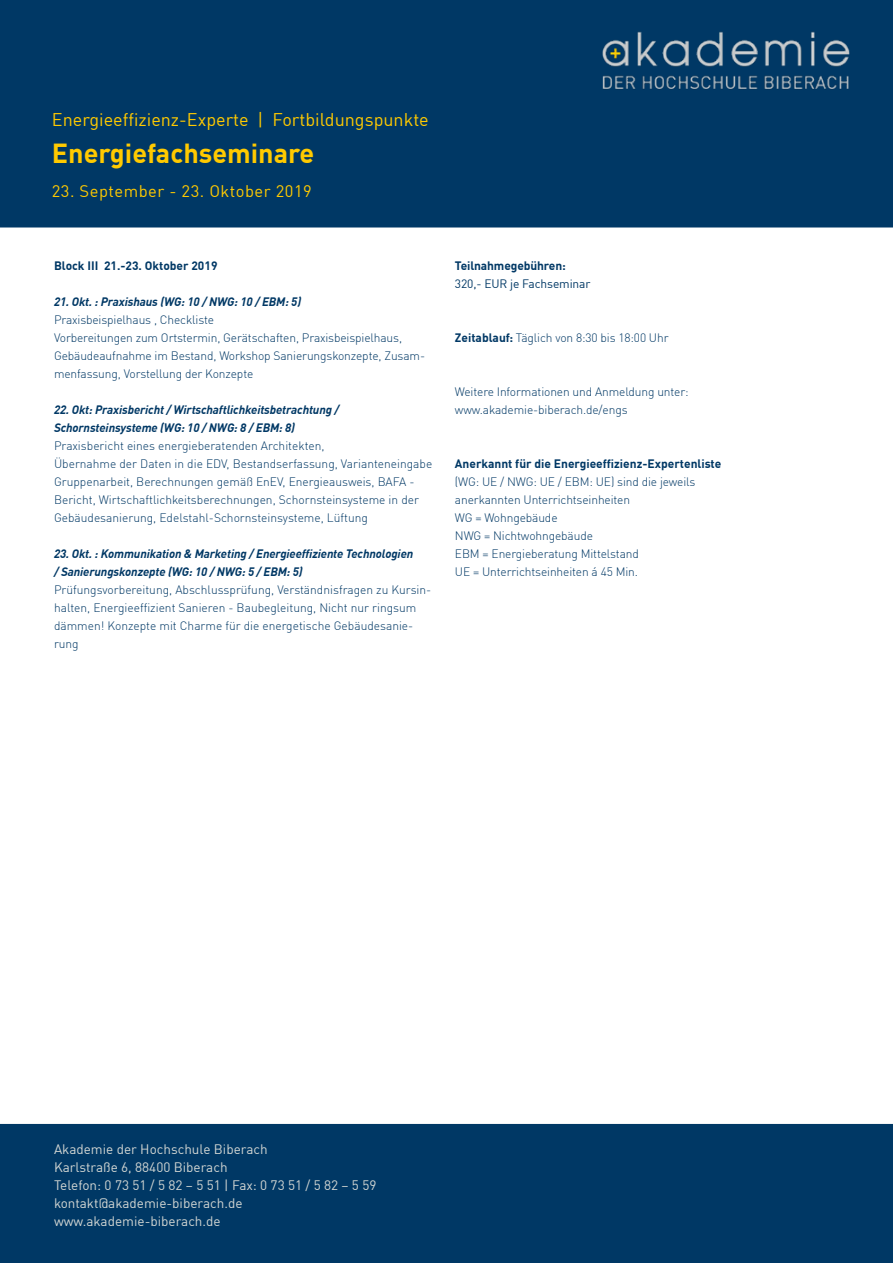
<style>
.page{position:relative;width:893px;height:1263px;background:#fff}
.page>*{position:absolute;margin:0;border:0;box-sizing:border-box;transform-origin:0 0}
.t1{font:700 27px "DIN";color:#ffca00}
.t2{font:18px "DIN";color:#ffca00}
.t3{font:16.5px "DIN";letter-spacing:.03em;color:#ffca00}
.t4{font:13.5px/18px "DIN";color:#d2d6d3}
.t5{font:300 12px/18px "DIN";letter-spacing:-.01em;color:#003865}
.t6{font:italic 700 12px/18px "DIN";letter-spacing:-.01em;color:#003865}
.t7{font:700 12px "DIN";color:#003865}
.t8{font:12px "DIN";letter-spacing:-.01em;color:#003865}
.s1{font-weight:700}
</style>
<div class="page">
<div style="left:1px;top:1px;width:891px;height:226px;background:#003865"></div>
<div style="left:0;top:0;width:893px;height:227px;border:2px solid #003865"></div>
<img style="left:602px;top:31px;width:248px;height:58px">
<div style="left:1px;top:1125px;width:891px;height:137px;background:#003865"></div>
<div style="left:0;top:1124px;width:893px;height:139px;border:2px solid #003865"></div>
<h2 class="t2" style="left:52px;top:108px;width:378px">Energieeffizienz-Experte | Fortbildungspunkte</h2>
<h1 class="t1" style="left:52px;top:135px;width:264px">Energiefachseminare</h1>
<h3 class="t3" style="left:52px;top:181px;width:261px">23. September - 23. Oktober 2019</h3>
<p class="t7" style="left:54px;top:258px;width:165px">Block III 21.-23. Oktober 2019</p>
<p class="t6" style="left:54px;top:292px;width:249px">21. Okt. : Praxishaus (WG: 10 / NWG: 10 / EBM: 5)</p>
<p class="t5" style="left:54px;top:310px;width:373px">Praxisbeispielhaus , Checkliste<br>Vorbereitungen zum Ortstermin, Gerätschaften, Praxisbeispielhaus, Gebäudeaufnahme im Bestand, Workshop Sanierungskonzepte, Zusam&shy;menfassung, Vorstellung der Konzepte</p>
<p class="t6" style="left:54px;top:400px;width:287px">22. Okt: Praxisbericht / Wirtschaftlichkeitsbetrachtung /<br>Schornsteinsysteme (WG: 10 / NWG: 8 / EBM: 8)</p>
<p class="t5" style="left:54px;top:436px;width:380px">Praxisbericht eines energieberatenden Architekten,<br>Übernahme der Daten in die EDV, Bestandserfassung, Varianteneingabe Gruppenarbeit, Berechnungen gemäß EnEV, Energieausweis, BAFA - Bericht, Wirtschaftlichkeitsberechnungen, Schornsteinsysteme in der Gebäudesanierung, Edelstahl-Schornsteinsysteme, Lüftung</p>
<p class="t6" style="left:54px;top:544px;width:361px">23. Okt. : Kommunikation &amp; Marketing / Energieeffiziente Technologien / Sanierungskonzepte (WG: 10 / NWG: 5 / EBM: 5)</p>
<p class="t5" style="left:54px;top:580px;width:379px">Prüfungsvorbereitung, Abschlussprüfung, Verständnisfragen zu Kursin&shy;halten, Energieeffizient Sanieren - Baubegleitung, Nicht nur ringsum dämmen! Konzepte mit Charme für die energetische Gebäudesanie&shy;rung</p>
<p class="t7" style="left:455px;top:258px;width:112px">Teilnahmegebühren:</p>
<p class="t8" style="left:455px;top:276px;width:137px">320,- EUR je Fachseminar</p>
<p class="t5" style="left:455px;top:329px;width:215px"><span class="s1">Zeitablauf:</span> Täglich von 8:30 bis 18:00 Uhr</p>
<p class="t5" style="left:455px;top:383px;width:235px">Weitere Informationen und Anmeldung unter: www.akademie-biberach.de/engs</p>
<p class="t7" style="left:455px;top:456px;width:268px">Anerkannt für die Energieeffizienz-Expertenliste</p>
<p class="t5" style="left:455px;top:473px;width:242px">(WG: UE / NWG: UE / EBM: UE) sind die jeweils anerkannten Unterrichtseinheiten<br>WG = Wohngebäude<br>NWG = Nichtwohngebäude<br>EBM = Energieberatung Mittelstand<br>UE = Unterrichtseinheiten á 45 Min.</p>
<p class="t4" style="left:54px;top:1140px;width:324px">Akademie der Hochschule Biberach<br>Karlstraße 6, 88400 Biberach<br>Telefon: 0 73 51 / 5 82 – 5 51 | Fax: 0 73 51 / 5 82 – 5 59 kontakt@akademie-biberach.de www.akademie-biberach.de</p>
</div>
